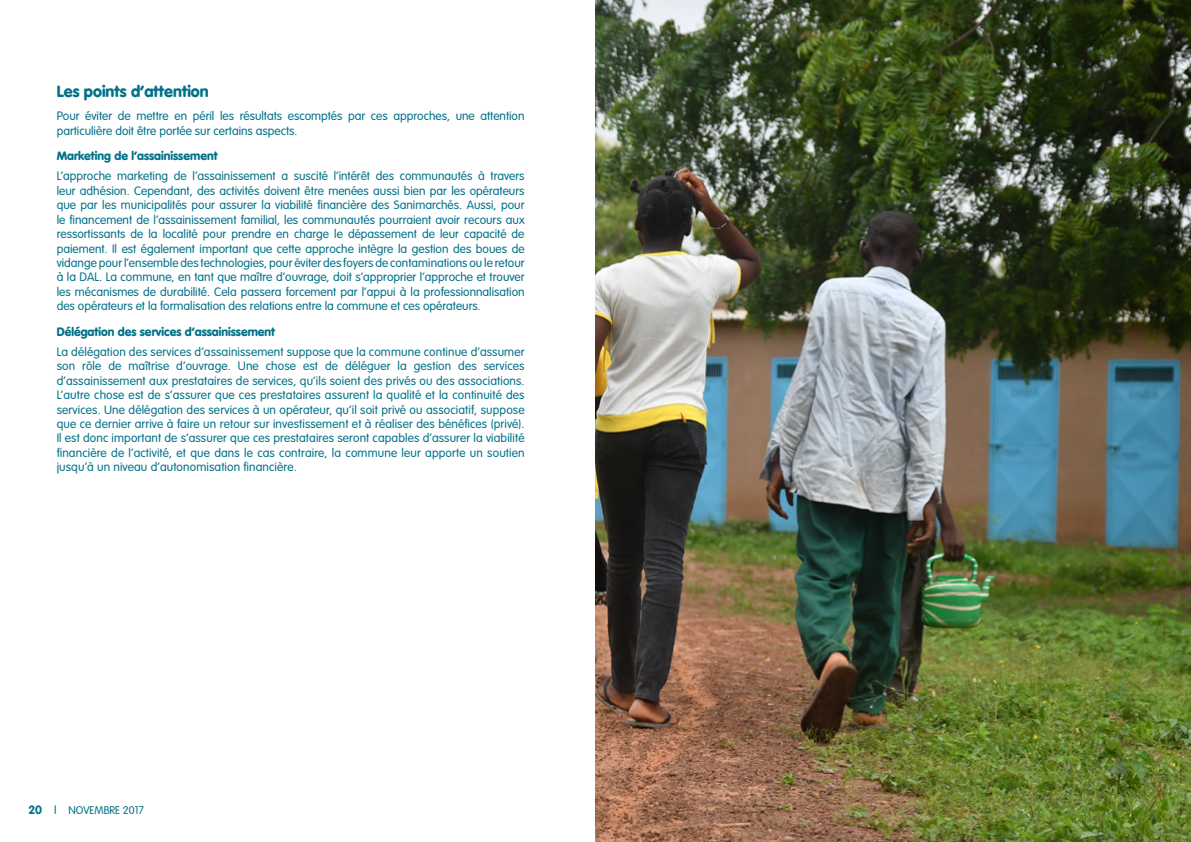
<style>
.page{position:relative;width:1191px;height:842px;background:#fff}
.page>*{position:absolute;margin:0;border:0;box-sizing:border-box;transform-origin:0 0}
.t1{font:900 16px "VAG Rounded Std";color:#007188}
.t2{font:300 12px/14.4px "VAG Rounded Std";color:#007188;text-align:justify}
.t3{font:900 12px "VAG Rounded Std";color:#007188}
.t4{font:300 11px "VAG Rounded Std";color:#007188}
.s1{font-family:"VAG Rounded Bold";font-weight:400;font-size:12px}
.s2{font-family:"VAG Rounded";font-size:12px}
</style>
<div class="page">
<img style="left:595px;top:0;width:596px;height:842px">
<h1 class="t1" style="left:57px;top:82px;width:154px">Les points d’attention</h1>
<p class="t2" style="left:57px;top:109px;width:469px">Pour éviter de mettre en péril les résultats escomptés par ces approches, une attention particulière doit être portée sur certains aspects.</p>
<p class="t3" style="left:57px;top:149px;width:162px">Marketing de l’assainissement</p>
<p class="t2" style="left:57px;top:169px;width:469px">L’approche marketing de l’assainissement a suscité l’intérêt des communautés à travers leur adhésion. Cependant, des activités doivent être menées aussi bien par les opérateurs que par les municipalités pour assurer la viabilité financière des Sanimarchés. Aussi, pour le financement de l’assainissement familial, les communautés pourraient avoir recours aux ressortissants de la localité pour prendre en charge le dépassement de leur capacité de paiement. Il est également important que cette approche intègre la gestion des boues de vidange pour l’ensemble des technologies, pour éviter des foyers de contaminations ou le retour à la DAL. La commune, en tant que maître d’ouvrage, doit s’approprier l’approche et trouver les mécanismes de durabilité. Cela passera forcement par l’appui à la professionnalisation des opérateurs et la formalisation des relations entre la commune et ces opérateurs.</p>
<p class="t3" style="left:57px;top:324px;width:220px">Délégation des services d’assainissement</p>
<p class="t2" style="left:57px;top:345px;width:469px">La délégation des services d’assainissement suppose que la commune continue d’assumer son rôle de maîtrise d’ouvrage. Une chose est de déléguer la gestion des services d’assainissement aux prestataires de services, qu’ils soient des privés ou des associations.<br>L’autre chose est de s’assurer que ces prestataires assurent la qualité et la continuité des services. Une délégation des services à un opérateur, qu’il soit privé ou associatif, suppose que ce dernier arrive à faire un retour sur investissement et à réaliser des bénéfices (privé).<br>Il est donc important de s’assurer que ces prestataires seront capables d’assurer la viabilité financière de l’activité, et que dans le cas contraire, la commune leur apporte un soutien jusqu’à un niveau d’autonomisation financière.</p>
<p class="t4" style="left:28px;top:803px;width:117px"><span class="s1">20</span> <span class="s2">I</span> NOVEMBRE 2017</p>
</div>
